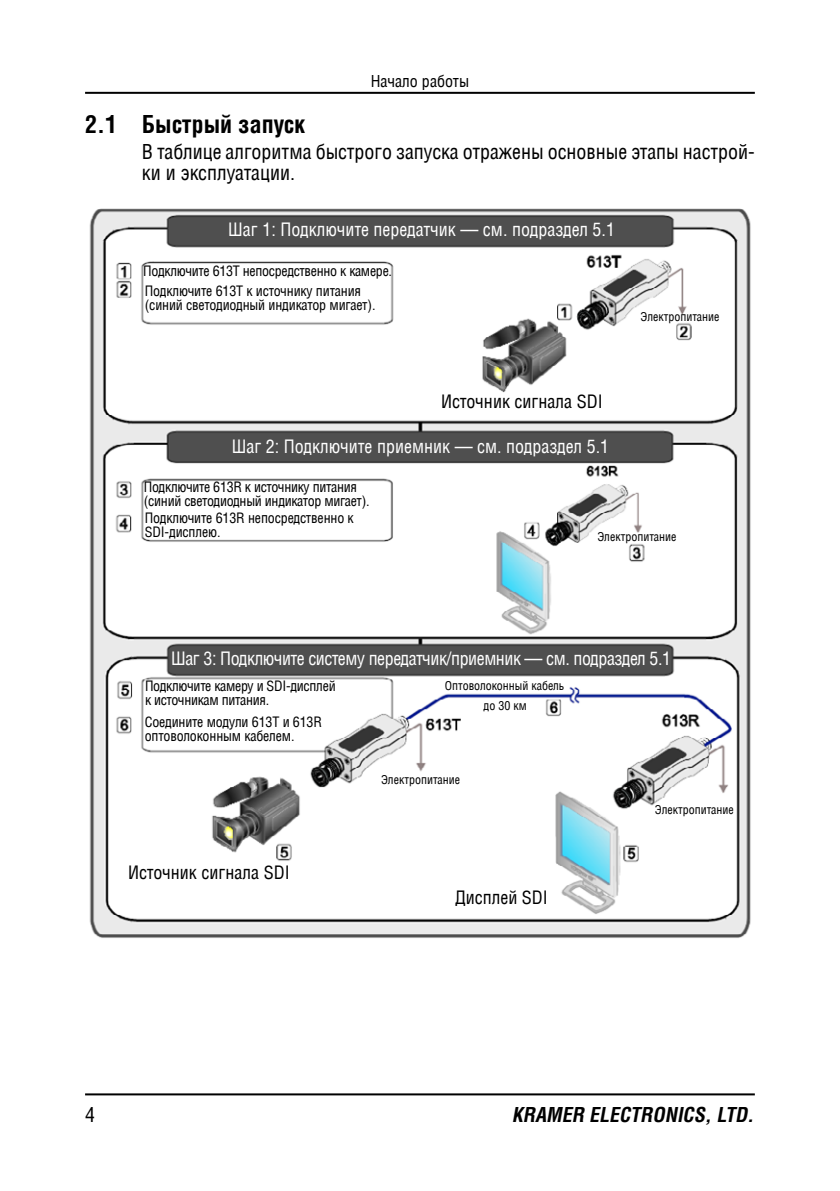
<style>
.page{position:relative;width:840px;height:1191px;background:#fff}
.page>*{position:absolute;margin:0;border:0;box-sizing:border-box;transform-origin:0 0}
.t1{font:700 24px "AG Letterica Condensed";color:#000}
.t2{font:20px/21px "AG Letterica Condensed";color:#000}
.t3{font:italic 700 20px "AG Letterica Condensed";color:#000}
.t4{font:18px "AG Letterica Condensed";color:#fff}
.t5{font:18px "AG Letterica Condensed";letter-spacing:-.02em;color:#fff}
.t6{font:18px "AG Letterica Condensed";color:#000}
.t7{font:16px "AG Letterica Condensed";color:#000}
.t8{font:14px/14px "AG Letterica Condensed";letter-spacing:-.02em;color:#000}
.t9{font:12px/19.6px "AG Letterica Condensed";color:#000;text-align:center}
.t10{font:10px "AG Letterica Condensed";color:#000}
</style>
<div class="page">
<hr style="left:85px;top:1093px;width:669px;height:2px;background:#000">
<hr style="left:85px;top:92px;width:669px;height:2px;background:#000">
<img style="left:89px;top:208px;width:662px;height:730px">
<p class="t7" style="left:370px;top:71px;width:100px">Начало работы</p>
<h1 class="t1" style="left:85px;top:109px;width:221px">2.1 Быстрый запуск</h1>
<h2 class="t2" style="left:142px;top:141px;width:614px">В таблице алгоритма быстрого запуска отражены основные этапы настрой&shy;ки и эксплуатации.</h2>
<p class="t4" style="left:228px;top:219px;width:388px">Шаг 1: Подключите передатчик — см. подраздел 5.1</p>
<p class="t8" style="left:143px;top:263px;width:250px">Подключите 613T непосредственно к камере.</p>
<p class="t8" style="left:145px;top:284px;width:232px">Подключите 613T к источнику питания (синий светодиодный индикатор мигает).</p>
<p class="t6" style="left:441px;top:390px;width:163px">Источник сигнала SDI</p>
<p class="t4" style="left:231px;top:436px;width:379px">Шаг 2: Подключите приемник — см. подраздел 5.1</p>
<p class="t8" style="left:144px;top:480px;width:227px">Подключите 613R к источнику питания (синий светодиодный индикатор мигает).</p>
<p class="t9" style="left:640px;top:307px;width:81px">Электропитание</p>
<p class="t8" style="left:145px;top:511px;width:210px">Подключите 613R непосредственно к<br>SDI-дисплею.</p>
<p class="t9" style="left:597px;top:526px;width:81px">Электропитание</p>
<p class="t5" style="left:171px;top:648px;width:501px">Шаг 3: Подключите систему передатчик/приемник — см. подраздел 5.1</p>
<p class="t8" style="left:145px;top:679px;width:192px">Подключите камеру и SDI-дисплей к источникам питания.</p>
<p class="t8" style="left:145px;top:715px;width:179px">Соедините модули 613T и 613R оптоволоконным кабелем.</p>
<p class="t6" style="left:128px;top:861px;width:163px">Источник сигнала SDI</p>
<p class="t9" style="left:444px;top:676px;width:121px">Оптоволоконный кабель до 30 км</p>
<p class="t9" style="left:381px;top:769px;width:81px">Электропитание</p>
<p class="t6" style="left:455px;top:886px;width:94px">Дисплей SDI</p>
<p class="t9" style="left:654px;top:799px;width:81px">Электропитание</p>
<p class="t10" style="left:668px;top:809px;width:67px">Электропитание</p>
<h2 class="t2" style="left:85px;top:1104px;width:11px">4</h2>
<h2 class="t3" style="left:512px;top:1102px;width:243px">KRAMER ELECTRONICS, LTD.</h2>
</div>
